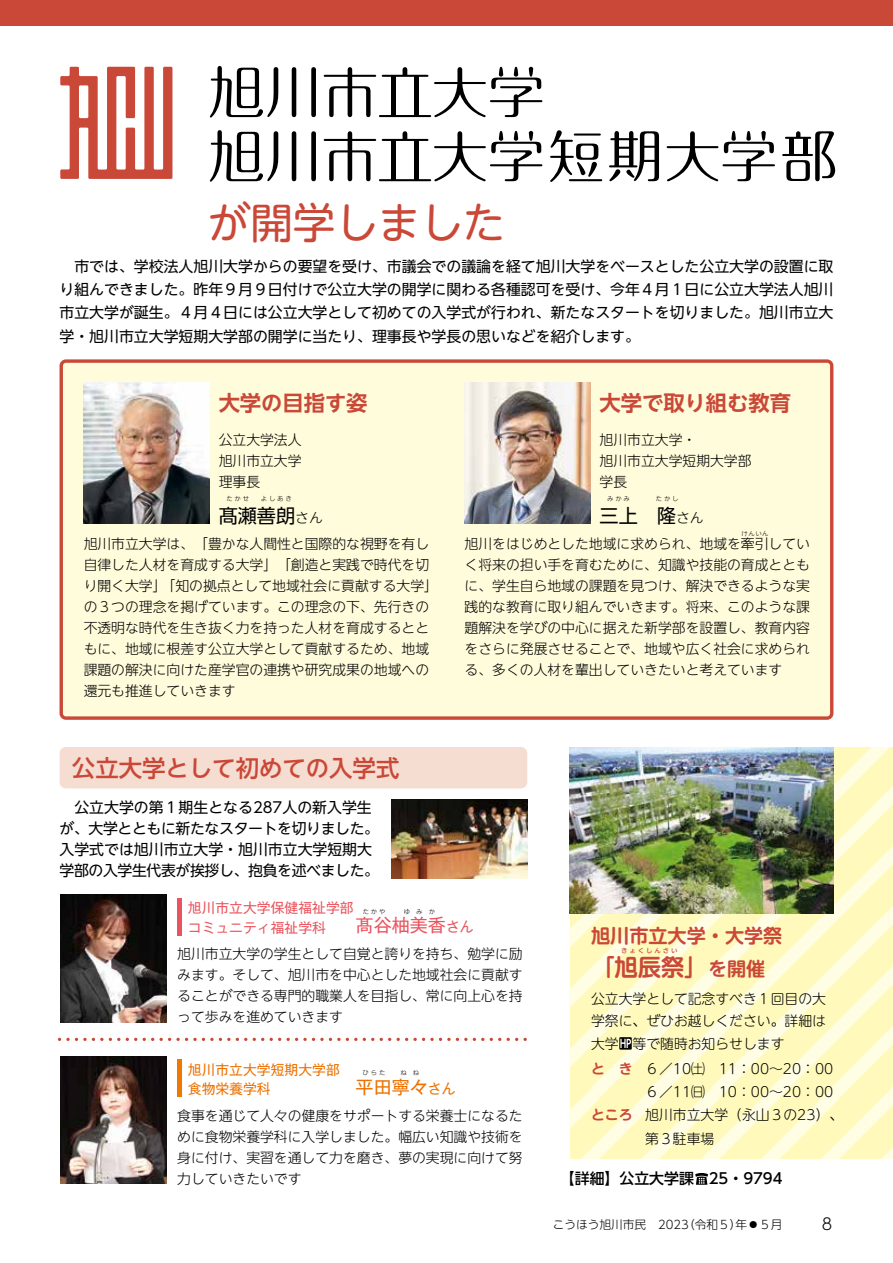
<style>
.page{position:relative;width:893px;height:1263px;background:#fff}
.page>*{position:absolute;margin:0;border:0;box-sizing:border-box;transform-origin:0 0}
.t1{font:42.45px "UD Shin M Go Pro";color:#ca4837}
.t2{font:500 23.4px "UD Shin Go NT Pro";color:#ca4837}
.t3{font:700 23.4px "UD Shin M Go Pro De";color:#ca4837}
.t4{font:700 21.3px "UD Shin Go NT Pro De";color:#ca4837}
.t5{font:700 19.2px/33.5px "UD Shin M Go Pro De";color:#ca4837}
.t6{font:19.2px "UD Shin Go NT Pro";color:#000}
.t7{font:18px "Gothic MB101 Pro";color:#ea545e}
.t8{font:18px "Gothic MB101 Pro";color:#ed7100}
.t9{font:300 15.9px "UD Shin Go NT Pro";color:#000}
.t10{font:14.85px/23.4px "UD Shin Go NT Pro";color:#000;text-align:justify}
.t11{font:500 14.85px "UD Shin Go NT Pro";color:#000}
.t12{font:300 13.8px/21px "UD Shin Go NT Pro";color:#000;text-align:justify}
.t13{font:300 13.8px/23.4px "UD Shin M Go Pro";color:#000}
.t14{font:13.8px "Gothic MB101 Pro";color:#ea545e}
.t15{font:13.8px "Gothic MB101 Pro";color:#ed7100}
.t16{font:700 13.8px "UD Shin M Go Pro De";color:#ca4837}
.t17{font:300 11.7px "UD Shin Go NT Pro";color:#000}
.t18{font:300 6.45px "UD Shin Go NT Pro";letter-spacing:.28em;color:#000}
.t19{font:500 6.45px "UD Shin Go NT Pro";letter-spacing:.3em;color:#ca4837}
.s1{font-weight:300;font-size:13.8px}
.s2{font-weight:400;font-size:19.2px}
.s3{font-size:13.8px}
</style>
<div class="page">
<div style="left:0;top:0;width:893px;height:26px;background:#ca4837"></div>
<div style="left:60px;top:359px;width:773px;height:361px;background:#fffcdb"></div>
<div style="left:60px;top:747px;width:467px;height:41px;background:#f6ddd2;border-radius:6px"></div>
<svg style="left:570px;top:747px;width:323px;height:412px;background:#fdf9c7"></svg>
<svg style="left:60px;top:1038px;width:457px;height:3px"></svg>
<hr style="left:177px;top:1059px;width:4px;height:38px;background:#ee7800">
<hr style="left:177px;top:898px;width:4px;height:37px;background:#ea545e">
<svg style="left:619px;top:1037px;width:13px;height:12px"></svg>
<svg style="left:620px;top:1039px;width:11px;height:9px"></svg>
<img style="left:60px;top:1056px;width:107px;height:128px">
<img style="left:60px;top:895px;width:107px;height:127px">
<img style="left:84px;top:383px;width:125px;height:140px">
<img style="left:465px;top:383px;width:125px;height:140px">
<img style="left:570px;top:747px;width:263px;height:166px">
<svg style="left:60px;top:67px;width:112px;height:112px"></svg>
<img style="left:391px;top:799px;width:136px;height:80px">
<svg style="left:210px;top:66px;width:106px;height:52px"></svg>
<svg style="left:324px;top:67px;width:218px;height:50px"></svg>
<svg style="left:210px;top:130px;width:106px;height:52px"></svg>
<svg style="left:324px;top:131px;width:218px;height:50px"></svg>
<svg style="left:550px;top:130px;width:52px;height:52px"></svg>
<svg style="left:609px;top:131px;width:50px;height:50px"></svg>
<svg style="left:667px;top:131px;width:108px;height:50px"></svg>
<svg style="left:782px;top:131px;width:53px;height:50px"></svg>
<hr style="left:789px;top:138px;width:4px;height:17px;background:#000">
<hr style="left:803px;top:138px;width:4px;height:17px;background:#000">
<svg style="left:695px;top:1173px;width:13px;height:12px"></svg>
<h1 class="t1" style="left:208px;top:188px;width:299px">が開学しました</h1>
<p class="t10" style="left:60px;top:254px;width:775px">　市では、学校法人旭川大学からの要望を受け、市議会での議論を経て旭川大学をベースとした公立大学の設置に取り組んできました。昨年９月９日付けで公立大学の開学に関わる各種認可を受け、今年４月１日に公立大学法人旭川市立大学が誕生。４月４日には公立大学として初めての入学式が行われ、新たなスタートを切りました。旭川市立大学・旭川市立大学短期大学部の開学に当たり、理事長や学長の思いなどを紹介します。</p>
<h3 class="t4" style="left:219px;top:386px;width:150px">大学の目指す姿</h3>
<h3 class="t4" style="left:600px;top:386px;width:193px">大学で取り組む教育</h3>
<p class="t12" style="left:219px;top:429px;width:84px">公立大学法人旭川市立大学理事長</p>
<p class="t12" style="left:600px;top:429px;width:154px;text-align:left">旭川市立大学・<br>旭川市立大学短期大学部学長</p>
<p class="t18" style="left:226px;top:494px;width:24px">たかせ</p>
<p class="t18" style="left:261px;top:494px;width:32px">よしあき</p>
<p class="t18" style="left:607px;top:494px;width:41px">みかみ　　</p>
<p class="t18" style="left:656px;top:494px;width:24px">たかし</p>
<h3 class="t6" style="left:219px;top:500px;width:106px">髙瀬善朗<span class="s1">さん</span></h3>
<p class="t12" style="left:657px;top:506px;width:48px"><span class="s2">隆</span>さん</p>
<h3 class="t6" style="left:600px;top:500px;width:59px">三上　</h3>
<p class="t12" style="left:84px;top:533px;width:356px;text-align:left">旭川市立大学は、「豊かな人間性と国際的な視野を有し自律した人材を育成する大学」「創造と実践で時代を切り開く大学」「知の拠点として地域社会に貢献する大学「の３つの理念を掲げています。この理念の下、先行きの不透明な時代を生き抜く力を持った人材を育成するとともに、地域に根差す公立大学として貢献するため、地域課題の解決に向けた産学官の連携や研究成果の地域への還元も推進していきます</p>
<p class="t18" style="left:742px;top:529px;width:29px">けんいん</p>
<p class="t12" style="left:465px;top:533px;width:347px">旭川をはじめとした地域に求められ、地域を牽引していく将来の担い手を育むために、知識や技能の育成とともに、学生自ら地域の課題を見つけ、解決できるような実践的な教育に取り組んでいきます。将来、このような課題解決を学びの中心に据えた新学部を設置し、教育内容をさらに発展させることで、地域や広く社会に求められる、多くの人材を輩出していきたいと考えています</p>
<h2 class="t2" style="left:72px;top:749px;width:329px">公立大学として初めての入学式</h2>
<p class="t10" style="left:60px;top:797px;width:321px;line-height:21px;text-align:left">　公立大学の第１期生となる287人の新入学生が、大学とともに新たなスタートを切りました。入学式では旭川市立大学・旭川市立大学短期大学部の入学生代表が挨拶し、抱負を述べました。</p>
<p class="t14" style="left:188px;top:896px;width:167px">旭川市立大学保健福祉学部</p>
<p class="t18" style="left:363px;top:906px;width:33px">たかや　</p>
<p class="t18" style="left:404px;top:906px;width:33px">ゆみか</p>
<h3 class="t7" style="left:356px;top:910px;width:119px">髙谷柚美香<span class="s3">さん</span></h3>
<p class="t14" style="left:188px;top:916px;width:140px">コミュニティ福祉学科</p>
<p class="t12" style="left:177px;top:943px;width:347px">旭川市立大学の学生として自覚と誇りを持ち、勉学に励みます。そして、旭川市を中心とした地域社会に貢献することができる専門的職業人を目指し、常に向上心を持って歩みを進めていきます</p>
<p class="t15" style="left:188px;top:1058px;width:154px">旭川市立大学短期大学部</p>
<p class="t15" style="left:188px;top:1078px;width:84px">食物栄養学科</p>
<p class="t18" style="left:363px;top:1067px;width:24px">ひらた</p>
<p class="t18" style="left:400px;top:1067px;width:20px">ね ね</p>
<h3 class="t8" style="left:356px;top:1072px;width:101px">平田寧々<span class="s3">さん</span></h3>
<p class="t12" style="left:177px;top:1104px;width:347px">食事を通じて人々の健康をサポートする栄養士になるために食物栄養学科に入学しました。幅広い知識や技術を身に付け、実習を通して力を磨き、夢の実現に向けて努力していきたいです</p>
<h3 class="t5" style="left:708px;top:918px;width:76px;text-indent:-117px">旭川市立大学・大学祭を開催</h3>
<p class="t19" style="left:621px;top:946px;width:58px">きょくしんさい</p>
<h2 class="t3" style="left:591px;top:948px;width:118px">「旭辰祭」</h2>
<p class="t13" style="left:591px;top:986px;width:236px;line-height:22.5px;text-align:center">公立大学として記念すべき１回目の大学祭に、ぜひお越しください。詳細は等で随時お知らせします</p>
<p class="t13" style="left:591px;top:1031px;width:29px">大学</p>
<p class="t16" style="left:591px;top:1057px;width:43px">と　き</p>
<p class="t16" style="left:591px;top:1104px;width:43px">ところ</p>
<p class="t13" style="left:645px;top:1056px;width:61px">６／10㈯</p>
<p class="t13" style="left:719px;top:1056px;width:116px">11：00~20：00</p>
<p class="t13" style="left:645px;top:1079px;width:199px">６／11㈰<br>旭川市立大学（永山３の23(、第３駐車場</p>
<p class="t13" style="left:719px;top:1079px;width:116px">10：00~20：00</p>
<p class="t11" style="left:560px;top:1167px;width:135px">【詳細】公立大学課</p>
<p class="t11" style="left:709px;top:1167px;width:75px">25・9794</p>
<p class="t17" style="left:683px;top:1215px;width:101px">（令和５年） ◦５月</p>
<p class="t17" style="left:553px;top:1215px;width:138px">こうほう旭川市民　2023</p>
<p class="t9" style="left:822px;top:1211px;width:12px">8</p>
</div>
